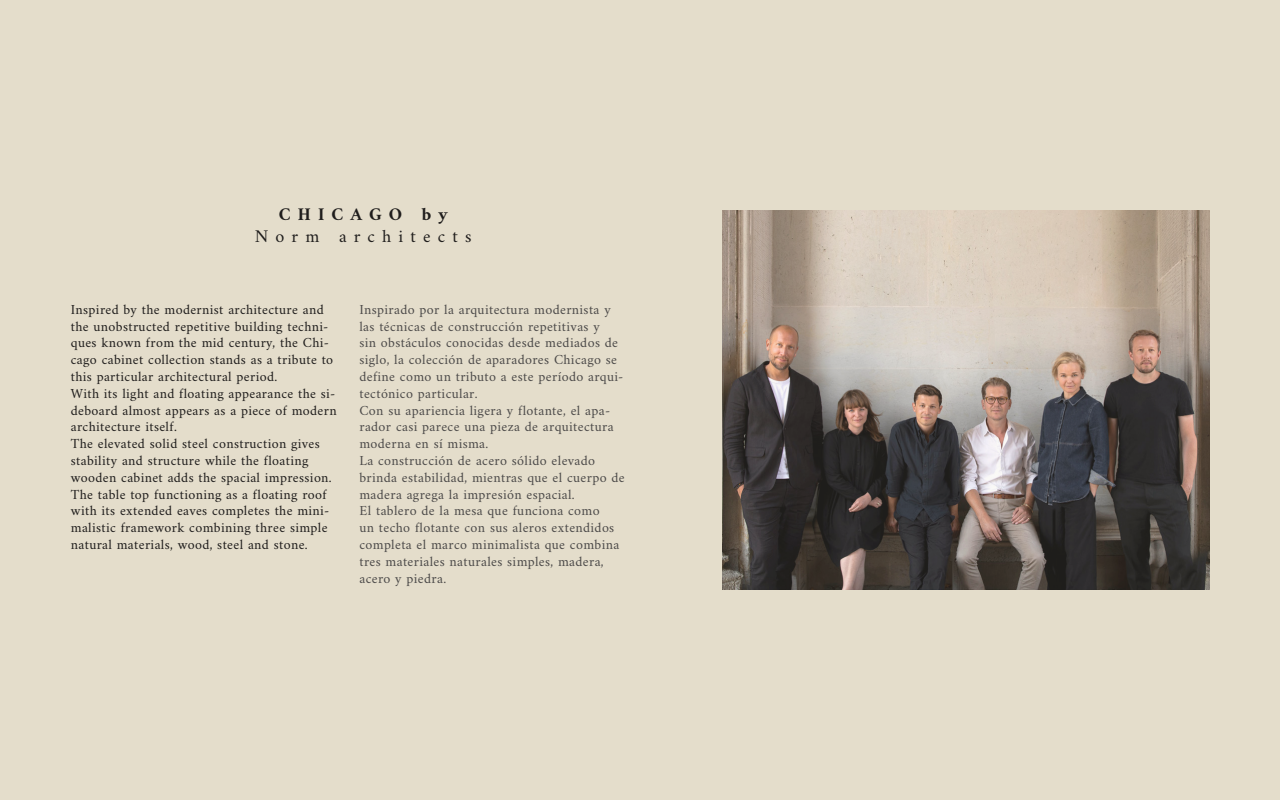
<style>
.page{position:relative;width:1280px;height:800px;background:#e4ddcb}
.page>*{position:absolute;margin:0;border:0;box-sizing:border-box;transform-origin:0 0}
.t1{font:18px "Amiri";letter-spacing:.4em;color:#1f1d1c}
.t2{font:700 18px "Amiri";letter-spacing:.4em;color:#1f1d1c}
.t3{font:14px/16.8px "Amiri";letter-spacing:.025em;color:#4c4a49}
.t4{font:14px/16.8px "Amiri";letter-spacing:.025em;color:#1f1d1c}
</style>
<div class="page">
<img style="left:722px;top:210px;width:487px;height:380px">
<p class="t2" style="left:279px;top:203px;width:170px">CHICAGO by</p>
<p class="t1" style="left:255px;top:225px;width:218px">Norm architects</p>
<p class="t4" style="left:71px;top:300px;width:267px">Inspired by the modernist architecture and the unobstructed repetitive building techni&shy;ques known from the mid century, the Chi&shy;cago cabinet collection stands as a tribute to this particular architectural period.<br>With its light and floating appearance the si&shy;deboard almost appears as a piece of modern architecture itself.<br>The elevated solid steel construction gives stability and structure while the floating wooden cabinet adds the spacial impression.<br>The table top functioning as a floating roof with its extended eaves completes the mini&shy;malistic framework combining three simple natural materials, wood, steel and stone.</p>
<p class="t3" style="left:359px;top:300px;width:267px">Inspirado por la arquitectura modernista y las técnicas de construcción repetitivas y<br>sin obstáculos conocidas desde mediados de siglo, la colección de aparadores Chicago se define como un tributo a este período arqui&shy;tectónico particular.<br>Con su apariencia ligera y flotante, el apa&shy;rador casi parece una pieza de arquitectura moderna en sí misma.<br>La construcción de acero sólido elevado brinda estabilidad, mientras que el cuerpo de madera agrega la impresión espacial.<br>El tablero de la mesa que funciona como<br>un techo flotante con sus aleros extendidos completa el marco minimalista que combina tres materiales naturales simples, madera, acero y piedra.</p>
</div>
